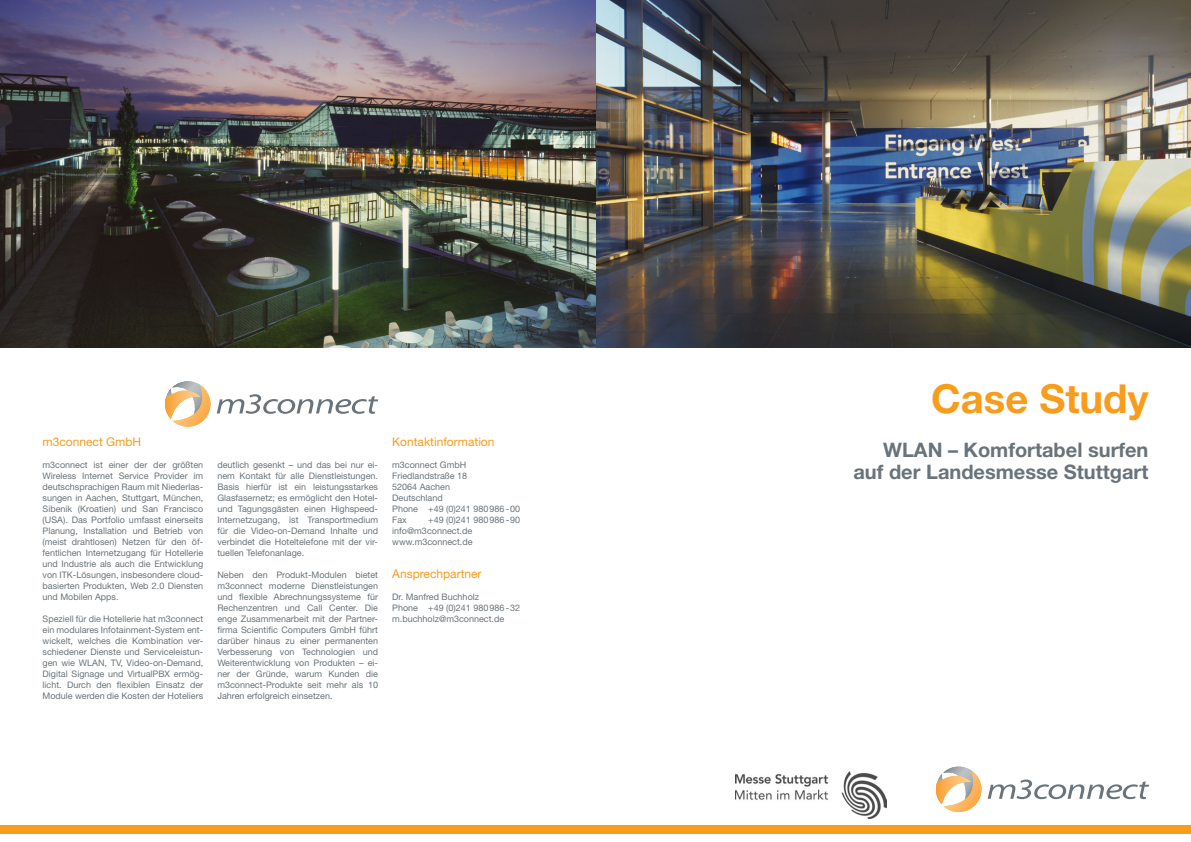
<style>
.page{position:relative;width:1191px;height:842px;background:#fff}
.page>*{position:absolute;margin:0;border:0;box-sizing:border-box;transform-origin:0 0}
.t1{font:700 40px "Helvetica Neue LT Std";color:#f89c1c}
.t2{font:700 20px/22px "Helvetica Neue LT Std";color:#697379;text-align:right}
.t3{font:12px "Helvetica Neue LT Std";color:#f89c1c}
.t4{font:9px/11px "Helvetica Neue LT Std";color:#697379;text-align:justify}
</style>
<div class="page">
<div style="left:0;top:825px;width:595px;height:8px;background:#f89c1c"></div>
<div style="left:595px;top:825px;width:596px;height:8px;background:#f89c1c"></div>
<img style="left:595px;top:0;width:596px;height:347px">
<img style="left:0;top:0;width:595px;height:347px">
<svg style="left:936px;top:767px;width:213px;height:45px"></svg>
<svg style="left:217px;top:394px;width:161px;height:20px"></svg>
<svg style="left:165px;top:381px;width:46px;height:46px"></svg>
<img style="left:735px;top:771px;width:151px;height:47px">
<h3 class="t3" style="left:43px;top:435px;width:100px">m3connect GmbH</h3>
<p class="t4" style="left:43px;top:460px;width:162px">m3connect ist einer der der größten Wireless Internet Service Provider im deutschsprachigen Raum mit Niederlas&shy;sungen in Aachen, Stuttgart, München, Sibenik (Kroatien) und San Francisco (USA). Das Portfolio umfasst einerseits Planung, Installation und Betrieb von (meist drahtlosen) Netzen für den öf&shy;fentlichen Internetzugang für Hotellerie und Industrie als auch die Entwicklung von ITK-Lösungen, insbesondere cloud&shy;basierten Produkten, Web 2.0 Diensten und Mobilen Apps.</p>
<p class="t4" style="left:43px;top:613px;width:162px">Speziell für die Hotellerie hat m3connect ein modulares Infotainment-System ent&shy;wickelt, welches die Kombination ver&shy;schiedener Dienste und Serviceleistun&shy;gen wie WLAN, TV, Video-on-Demand, Digital Signage und VirtualPBX ermög&shy;licht. Durch den flexiblen Einsatz der Module werden die Kosten der Hoteliers</p>
<p class="t4" style="left:217px;top:459px;width:162px">deutlich gesenkt – und das bei nur ei&shy;nem Kontakt für alle Dienstleistungen.<br>Basis hierfür ist ein leistungsstarkes Glasfasernetz; es ermöglicht den Hotel&shy;und Tagungsgästen einen Highspeed-Internetzugang, ist Transportmedium für die Video-on-Demand Inhalte und verbindet die Hoteltelefone mit der vir&shy;tuellen Telefonanlage.</p>
<p class="t4" style="left:217px;top:569px;width:162px">Neben den Produkt-Modulen bietet m3connect moderne Dienstleistungen und flexible Abrechnungssysteme für Rechenzentren und Call Center. Die enge Zusammenarbeit mit der Partner&shy;firma Scientific Computers GmbH führt darüber hinaus zu einer permanenten Verbesserung von Technologien und Weiterentwicklung von Produkten – ei&shy;ner der Gründe, warum Kunden die m3connect-Produkte seit mehr als 10<br>Jahren erfolgreich einsetzen.</p>
<h3 class="t3" style="left:392px;top:435px;width:104px">Kontaktinformation</h3>
<p class="t4" style="left:392px;top:460px;width:129px;text-align:left">m3connect GmbH<br>Friedlandstraße 18<br>52064 Aachen<br>Deutschland<br>Phone +49 (0)241 980986-00<br>Fax</p>
<p class="t4" style="left:392px;top:515px;width:129px;text-align:left;text-indent:36px">+49 (0)241 980986-90 info@m3connect.de www.m3connect.de</p>
<h3 class="t3" style="left:392px;top:567px;width:91px">Ansprechpartner</h3>
<p class="t4" style="left:392px;top:592px;width:129px;text-align:left">Dr. Manfred Buchholz<br>Phone +49 (0)241 980986-32 m.buchholz@m3connect.de</p>
<h1 class="t1" style="left:931px;top:374px;width:219px">Case Study</h1>
<h2 class="t2" style="left:853px;top:439px;width:296px">WLAN – Komfortabel surfen auf der Landesmesse Stuttgart</h2>
</div>
